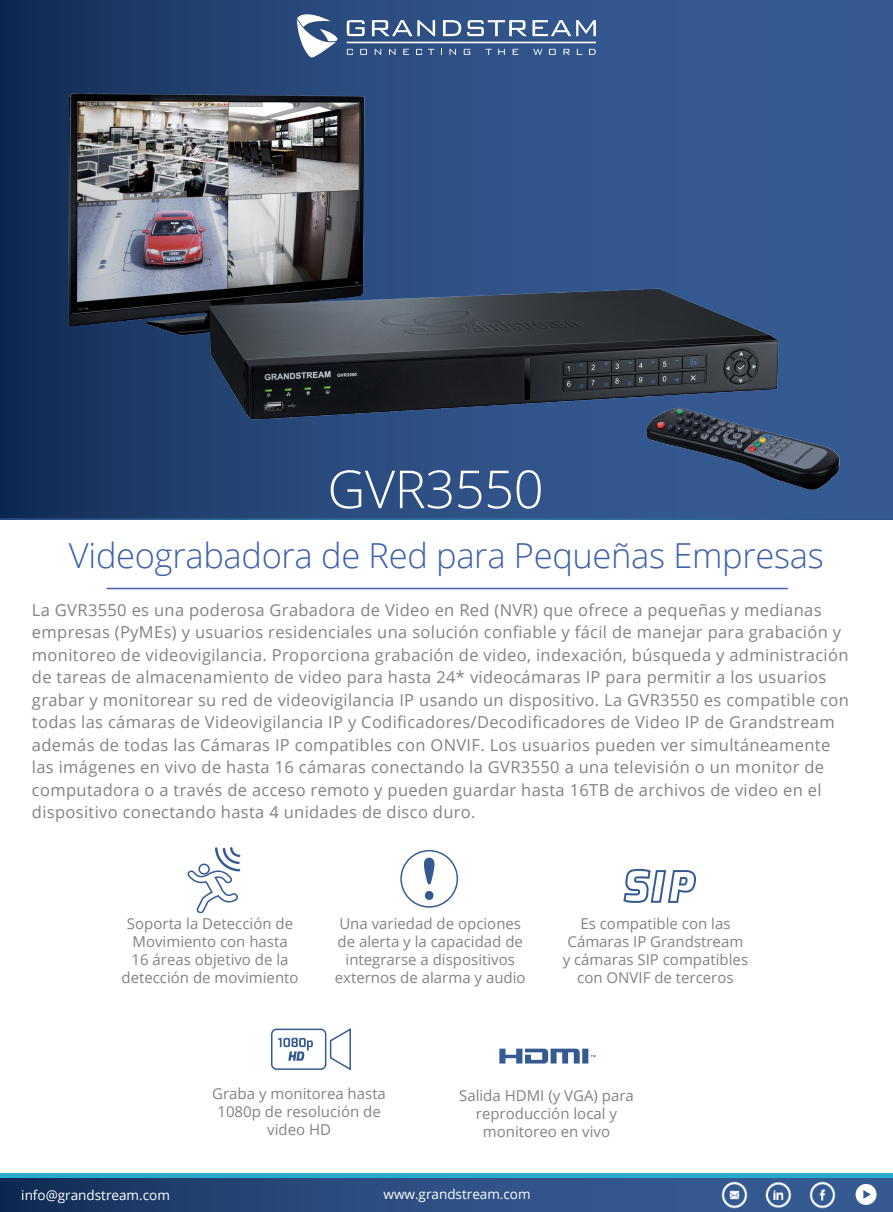
<style>
.page{position:relative;width:893px;height:1212px;background:#fff}
.page>*{position:absolute;margin:0;border:0;box-sizing:border-box;transform-origin:0 0}
.t1{font:300 52.5px "Open Sans";letter-spacing:-.01em;color:#fff}
.t2{font:300 34.5px "Open Sans";letter-spacing:-.01em;color:#3e60ac}
.t3{font:16.5px/22.5px "Open Sans";letter-spacing:.02em;color:#808285}
.t4{font:15px/18px "Open Sans";color:#808285;text-align:center}
.t5{font:13.5px "Open Sans";color:#fff}
</style>
<div class="page">
<div style="left:0;top:1176px;width:893px;height:36px;background:linear-gradient(to right,#18345f,#3d639f)"></div>
<hr style="left:0;top:1174px;width:893px;height:4px;background:#2ca9cf">
<img style="left:765px;top:1182px;width:27px;height:26px">
<img style="left:810px;top:1182px;width:26px;height:26px">
<img style="left:721px;top:1182px;width:26px;height:26px">
<div style="left:855px;top:1184px;width:22px;height:21px;background:#fff;border-radius:50%"></div>
<svg style="left:863px;top:1190px;width:8px;height:9px"></svg>
<svg style="left:271px;top:1028px;width:80px;height:43px"></svg>
<svg style="left:187px;top:847px;width:53px;height:66px"></svg>
<svg style="left:400px;top:850px;width:58px;height:58px"></svg>
<svg style="left:624px;top:869px;width:72px;height:34px"></svg>
<svg style="left:499px;top:1048px;width:97px;height:15px"></svg>
<img style="left:0;top:8px;width:891px;height:582px">
<h1 class="t1" style="left:327px;top:453px;width:218px">GVR3550</h1>
<h2 class="t2" style="left:69px;top:531px;width:756px">Videograbadora de Red para Pequeñas Empresas</h2>
<p class="t3" style="left:32px;top:598px;width:818px">La GVR3550 es una poderosa Grabadora de Video en Red (NVR) que ofrece a pequeñas y medianas empresas (PyMEs) y usuarios residenciales una solución confiable y fácil de manejar para grabación y monitoreo de videovigilancia. Proporciona grabación de video, indexación, búsqueda y administración de tareas de almacenamiento de video para hasta 24* videocámaras IP para permitir a los usuarios grabar y monitorear su red de videovigilancia IP usando un dispositivo. La GVR3550 es compatible con todas las cámaras de Videovigilancia IP y Codificadores/Decodificadores de Video IP de Grandstream además de todas las Cámaras IP compatibles con ONVIF. Los usuarios pueden ver simultáneamente las imágenes en vivo de hasta 16 cámaras conectando la GVR3550 a una televisión o un monitor de computadora o a través de acceso remoto y pueden guardar hasta 16TB de archivos de video en el dispositivo conectando hasta 4 unidades de disco duro.</p>
<p class="t4" style="left:121px;top:914px;width:179px">Soporta la Detección de<br>Movimiento con hasta<br>16 áreas objetivo de la detección de movimiento</p>
<p class="t4" style="left:335px;top:914px;width:192px">Una variedad de opciones de alerta y la capacidad de integrarse a dispositivos externos de alarma y audio</p>
<p class="t4" style="left:563px;top:914px;width:187px">Es compatible con las<br>Cámaras IP Grandstream y cámaras SIP compatibles con ONVIF de terceros</p>
<p class="t4" style="left:212px;top:1084px;width:175px">Graba y monitorea hasta<br>1080p de resolución de video HD</p>
<p class="t4" style="left:459px;top:1086px;width:176px">Salida HDMI (y VGA) para reproducción local y monitoreo en vivo</p>
<p class="t5" style="left:21px;top:1186px;width:150px">info@grandstream.com</p>
<p class="t5" style="left:384px;top:1185px;width:149px">www.grandstream.com</p>
</div>
